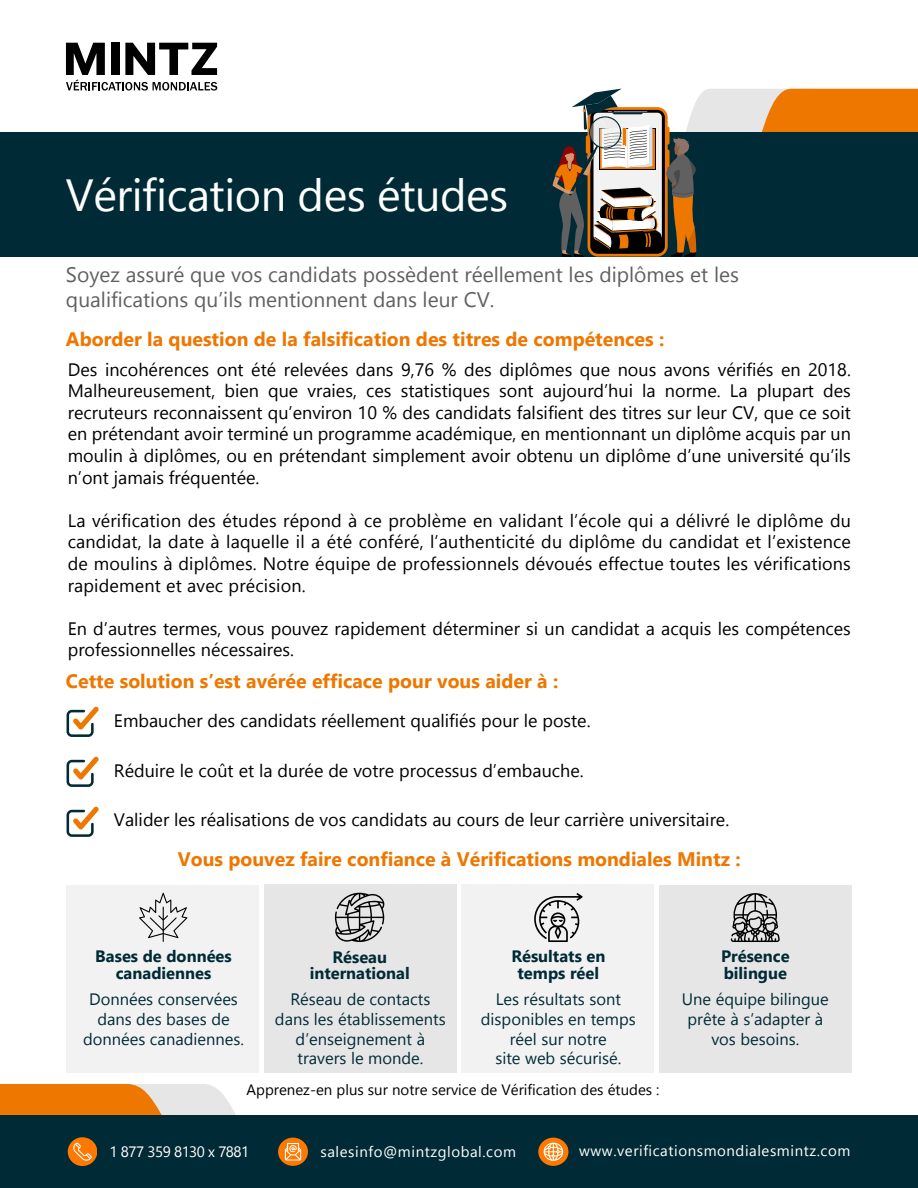
<style>
.page{position:relative;width:918px;height:1188px;background:#fff}
.page>*{position:absolute;margin:0;border:0;box-sizing:border-box;transform-origin:0 0}
.t1{font:45px "Gadugi";letter-spacing:-.01em;color:#fff}
.t2{font:21px/25.2px "Gadugi";color:#606060}
.t3{font:700 19.5px "Gadugi";color:#e70}
.t4{font:18px/21.6px "Gadugi";color:#000;text-align:justify}
.t5{font:16.5px/19.8px "Gadugi";color:#002b36;text-align:center}
.t6{font:700 16.5px/16.5px "Gadugi";color:#002b36;text-align:center}
.t7{font:15px "Gadugi";letter-spacing:.04em;color:#fff}
.t8{font:15px "Gadugi";color:#000}
.t9{font:15px "Gadugi";letter-spacing:-.03em;color:#fff}
</style>
<div class="page">
<div style="left:461px;top:884px;width:193px;height:189px;background:#f2f2f2"></div>
<div style="left:67px;top:885px;width:192px;height:188px;background:#f2f2f2"></div>
<div style="left:264px;top:884px;width:193px;height:189px;background:#e7e6e6"></div>
<div style="left:659px;top:885px;width:193px;height:188px;background:#e7e6e6"></div>
<div style="left:815px;top:89px;width:103px;height:43px;background:#e70"></div>
<div style="left:0;top:132px;width:918px;height:125px;background:#002b36"></div>
<div style="left:0;top:1116px;width:918px;height:72px;background:#002b36"></div>
<svg style="left:67px;top:707px;width:32px;height:30px"></svg>
<svg style="left:67px;top:757px;width:32px;height:30px"></svg>
<svg style="left:67px;top:807px;width:32px;height:30px"></svg>
<svg style="left:139px;top:893px;width:48px;height:49px"></svg>
<svg style="left:534px;top:893px;width:49px;height:49px"></svg>
<svg style="left:731px;top:893px;width:49px;height:49px"></svg>
<svg style="left:335px;top:893px;width:49px;height:49px"></svg>
<svg style="left:553px;top:89px;width:262px;height:168px"></svg>
<svg style="left:649px;top:192px;width:9px;height:9px"></svg>
<svg style="left:66px;top:43px;width:151px;height:48px"></svg>
<svg style="left:538px;top:1138px;width:30px;height:28px"></svg>
<svg style="left:0;top:1084px;width:342px;height:82px"></svg>
<p class="t1" style="left:66px;top:168px;width:444px">Vérification des études</p>
<p class="t2" style="left:66px;top:262px;width:675px">Soyez assuré que vos candidats possèdent réellement les diplômes et les qualifications qu’ils mentionnent dans leur CV.</p>
<p class="t3" style="left:66px;top:327px;width:600px">Aborder la question de la falsification des titres de compétences :</p>
<p class="t4" style="left:68px;top:358px;width:785px">Des incohérences ont été relevées dans 9,76 % des diplômes que nous avons vérifiés en 2018.<br>Malheureusement, bien que vraies, ces statistiques sont aujourd’hui la norme. La plupart des recruteurs reconnaissent qu’environ 10 % des candidats falsifient des titres sur leur CV, que ce soit en prétendant avoir terminé un programme académique, en mentionnant un diplôme acquis par un moulin à diplômes, ou en prétendant simplement avoir obtenu un diplôme d’une université qu’ils n’ont jamais fréquentée.</p>
<p class="t4" style="left:68px;top:510px;width:785px">La vérification des études répond à ce problème en validant l’école qui a délivré le diplôme du candidat, la date à laquelle il a été conféré, l’authenticité du diplôme du candidat et l’existence de moulins à diplômes. Notre équipe de professionnels dévoués effectue toutes les vérifications rapidement et avec précision.</p>
<p class="t4" style="left:68px;top:618px;width:785px">En d’autres termes, vous pouvez rapidement déterminer si un candidat a acquis les compétences professionnelles nécessaires.</p>
<p class="t3" style="left:66px;top:669px;width:494px">Cette solution s’est avérée efficace pour vous aider à :</p>
<p class="t4" style="left:114px;top:709px;width:478px">Embaucher des candidats réellement qualifiés pour le poste.</p>
<p class="t4" style="left:114px;top:759px;width:471px">Réduire le coût et la durée de votre processus d’embauche.</p>
<p class="t4" style="left:114px;top:808px;width:617px">Valider les réalisations de vos candidats au cours de leur carrière universitaire.</p>
<p class="t3" style="left:178px;top:847px;width:564px">Vous pouvez faire confiance à Vérifications mondiales Mintz :</p>
<p class="t6" style="left:95px;top:948px;width:138px">Bases de données canadiennes</p>
<p class="t5" style="left:89px;top:989px;width:150px">Données conservées</p>
<p class="t5" style="left:83px;top:1009px;width:162px">dans des bases de données canadiennes.</p>
<p class="t6" style="left:332px;top:949px;width:56px">Réseau</p>
<p class="t6" style="left:310px;top:965px;width:102px">international</p>
<p class="t5" style="left:275px;top:989px;width:172px">Réseau de contacts dans les établissements d’enseignement à</p>
<p class="t5" style="left:297px;top:1049px;width:127px">travers le monde.</p>
<p class="t6" style="left:511px;top:948px;width:96px">Résultats en</p>
<p class="t6" style="left:518px;top:965px;width:83px">temps réel</p>
<p class="t5" style="left:481px;top:989px;width:156px">Les résultats sont disponibles en temps</p>
<p class="t5" style="left:495px;top:1029px;width:128px">réel sur notre site web sécurisé.</p>
<p class="t8" style="left:247px;top:1081px;width:414px">Apprenez-en plus sur notre service de Vérification des études :</p>
<p class="t6" style="left:721px;top:948px;width:70px">Présence</p>
<p class="t6" style="left:724px;top:965px;width:65px">bilingue</p>
<p class="t5" style="left:682px;top:989px;width:149px">Une équipe bilingue</p>
<p class="t5" style="left:688px;top:1009px;width:137px">prête à s’adapter à</p>
<p class="t5" style="left:711px;top:1029px;width:89px">vos besoins.</p>
<p class="t9" style="left:110px;top:1142px;width:141px">1 877 359 8130 x 7881</p>
<p class="t7" style="left:321px;top:1142px;width:197px">salesinfo@mintzglobal.com</p>
<p class="t7" style="left:579px;top:1141px;width:273px">www.verificationsmondialesmintz.com</p>
</div>
